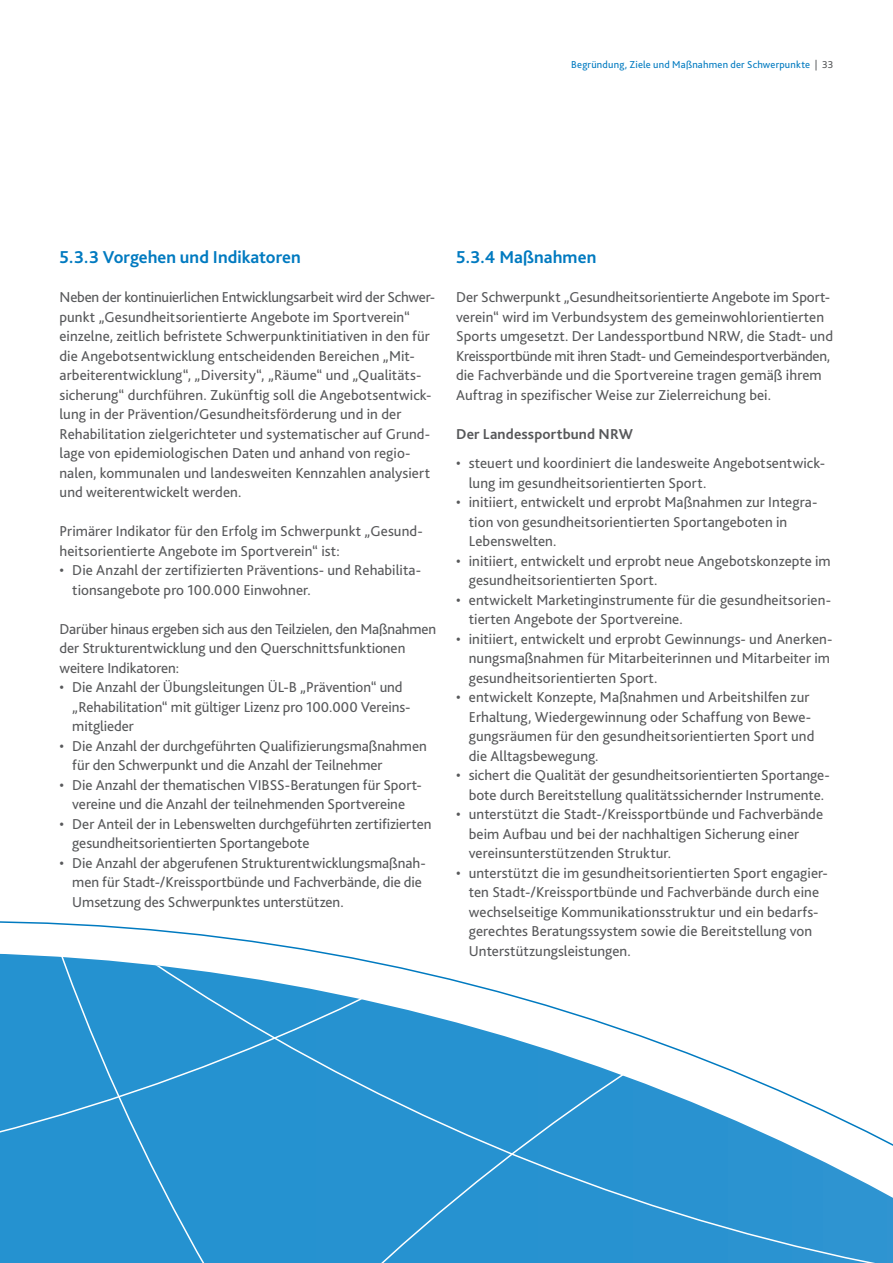
<style>
.page{position:relative;width:893px;height:1263px;background:#fff}
.page>*{position:absolute;margin:0;border:0;box-sizing:border-box;transform-origin:0 0}
.t1{font:700 18px "Bliss 2";color:#007ac0}
.t2{font:15px/19.5px "Bliss 2";color:#57585a}
.t3{font:700 15px "Bliss 2";letter-spacing:.01em;color:#57585a}
.t4{font:10.5px "Bliss 2";letter-spacing:.02em;color:#007ac0}
.s1{color:#57585a}
</style>
<div class="page">
<svg style="left:0;top:921px;width:893px;height:342px"></svg>
<p class="t4" style="left:571px;top:60px;width:264px">Begründung, Ziele und Maßnahmen der Schwerpunkte <span class="s1">| 33</span></p>
<p class="t1" style="left:60px;top:250px;width:243px">5.3.3 Vorgehen und Indikatoren</p>
<p class="t2" style="left:60px;top:289px;width:377px">Neben der kontinuierlichen Entwicklungsarbeit wird der Schwer&shy;punkt „Gesundheitsorientierte Angebote im Sportverein“ einzelne, zeitlich befristete Schwerpunktinitiativen in den für die Angebotsentwicklung entscheidenden Bereichen „Mit&shy;arbeiterentwicklung“, „Diversity“, „Räume“ und „Qualitäts&shy;sicherung“ durchführen. Zukünftig soll die Angebotsentwick&shy;lung in der Prävention/Gesundheitsförderung und in der Rehabilitation zielgerichteter und systematischer auf Grund&shy;lage von epidemiologischen Daten und anhand von regio&shy;nalen, kommunalen und landesweiten Kennzahlen analysiert und weiterentwickelt werden.</p>
<p class="t2" style="left:60px;top:523px;width:365px">Primärer Indikator für den Erfolg im Schwerpunkt „Gesund&shy;heitsorientierte Angebote im Sportverein“ ist:</p>
<p class="t2" style="left:72px;top:562px;width:350px;text-indent:-13px">• Die Anzahl der zertifizierten Präventions- und Rehabilita&shy;tionsangebote pro 100.000 Einwohner.</p>
<p class="t2" style="left:60px;top:620px;width:378px">Darüber hinaus ergeben sich aus den Teilzielen, den Maßnahmen der Strukturentwicklung und den Querschnittsfunktionen weitere Indikatoren:</p>
<p class="t2" style="left:72px;top:679px;width:340px;text-indent:-13px">• Die Anzahl der Übungsleitungen ÜL-B „Prävention“ und „Rehabilitation“ mit gültiger Lizenz pro 100.000 Vereins&shy;mitglieder</p>
<p class="t2" style="left:72px;top:737px;width:356px;text-indent:-13px">• Die Anzahl der durchgeführten Qualifizierungsmaßnahmen für den Schwerpunkt und die Anzahl der Teilnehmer</p>
<p class="t2" style="left:60px;top:776px;width:364px;text-align:center">• Die Anzahl der thematischen VIBSS-Beratungen für Sport&shy;vereine und die Anzahl der teilnehmenden Sportvereine</p>
<p class="t2" style="left:72px;top:815px;width:361px;text-indent:-13px">• Der Anteil der in Lebenswelten durchgeführten zertifizierten gesundheitsorientierten Sportangebote</p>
<p class="t2" style="left:72px;top:854px;width:355px;text-indent:-13px">• Die Anzahl der abgerufenen Strukturentwicklungsmaßnah&shy;men für Stadt-/Kreissportbünde und Fachverbände, die die<br>Umsetzung des Schwerpunktes unterstützen.</p>
<p class="t1" style="left:456px;top:250px;width:142px">5.3.4 Maßnahmen</p>
<p class="t2" style="left:456px;top:289px;width:379px">Der Schwerpunkt „Gesundheitsorientierte Angebote im Sport&shy;verein“ wird im Verbundsystem des gemeinwohlorientierten Sports umgesetzt. Der Landessportbund NRW, die Stadt- und Kreissportbünde mit ihren Stadt- und Gemeindesportverbänden, die Fachverbände und die Sportvereine tragen gemäß ihrem Auftrag in spezifischer Weise zur Zielerreichung bei.</p>
<p class="t3" style="left:456px;top:428px;width:178px">Der Landessportbund NRW</p>
<p class="t2" style="left:469px;top:455px;width:358px;text-indent:-13px">• steuert und koordiniert die landesweite Angebotsentwick&shy;lung im gesundheitsorientierten Sport.</p>
<p class="t2" style="left:469px;top:494px;width:350px;text-indent:-13px">• initiiert, entwickelt und erprobt Maßnahmen zur Integra&shy;tion von gesundheitsorientierten Sportangeboten in<br>Lebenswelten.</p>
<p class="t2" style="left:469px;top:552px;width:363px;text-indent:-13px">• initiiert, entwickelt und erprobt neue Angebotskonzepte im gesundheitsorientierten Sport.</p>
<p class="t2" style="left:469px;top:591px;width:364px;text-indent:-13px">• entwickelt Marketinginstrumente für die gesundheitsorien&shy;tierten Angebote der Sportvereine.</p>
<p class="t2" style="left:469px;top:630px;width:365px;text-indent:-13px">• initiiert, entwickelt und erprobt Gewinnungs- und Anerken&shy;nungsmaßnahmen für Mitarbeiterinnen und Mitarbeiter im gesundheitsorientierten Sport.</p>
<p class="t2" style="left:469px;top:689px;width:347px;text-indent:-13px">• entwickelt Konzepte, Maßnahmen und Arbeitshilfen zur Erhaltung, Wiedergewinnung oder Schaffung von Bewe&shy;gungsräumen für den gesundheitsorientierten Sport und die Alltagsbewegung.</p>
<p class="t2" style="left:456px;top:767px;width:375px;text-align:center">• sichert die Qualität der gesundheitsorientierten Sportange&shy;bote durch Bereitstellung qualitätssichernder Instrumente.</p>
<p class="t2" style="left:469px;top:806px;width:356px;text-indent:-13px">• unterstützt die Stadt-/Kreissportbünde und Fachverbände beim Aufbau und bei der nachhaltigen Sicherung einer vereinsunterstützenden Struktur.</p>
<p class="t2" style="left:469px;top:864px;width:361px;text-indent:-13px">• unterstützt die im gesundheitsorientierten Sport engagier&shy;ten Stadt-/Kreissportbünde und Fachverbände durch eine wechselseitige Kommunikationsstruktur und ein bedarfs&shy;gerechtes Beratungssystem sowie die Bereitstellung von Unterstützungsleistungen.</p>
</div>
